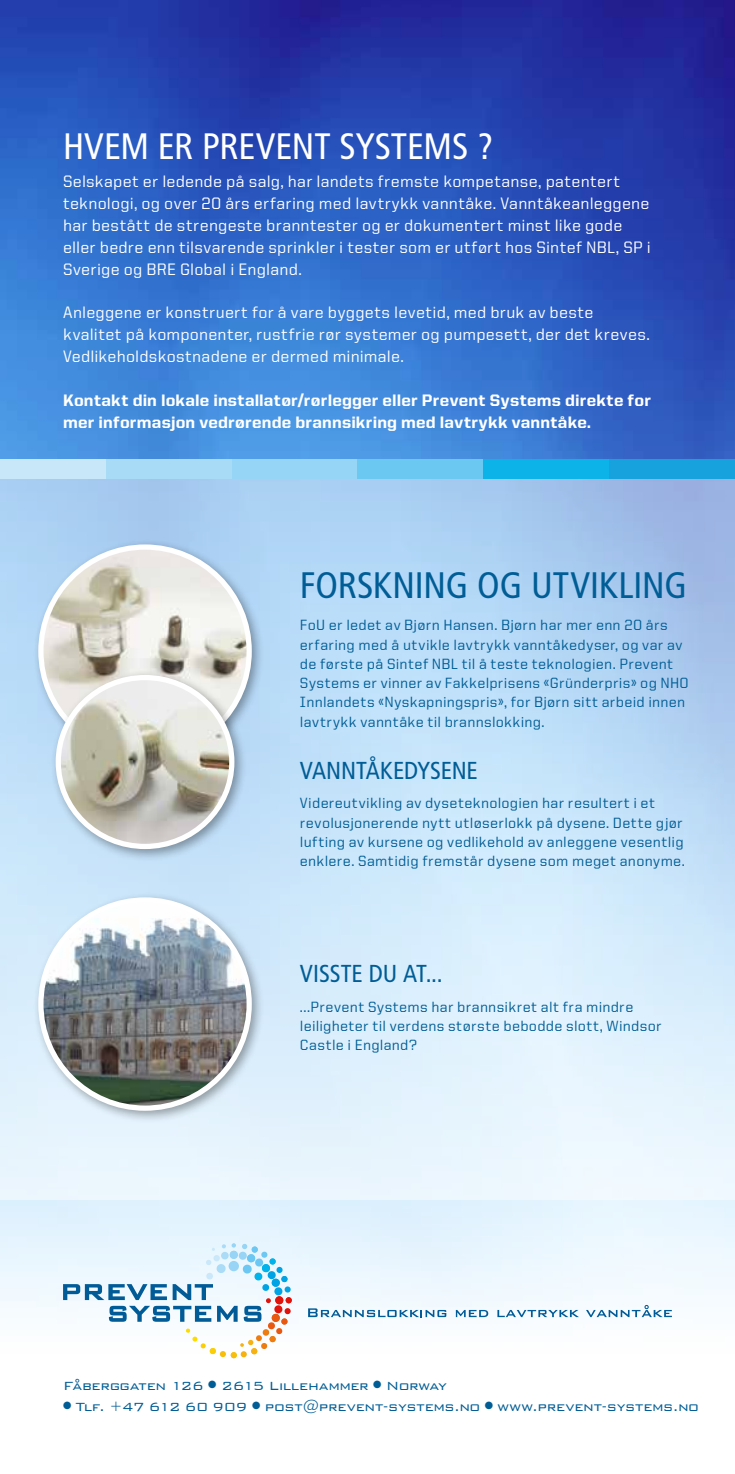
<style>
.page{position:relative;width:735px;height:1474px;background:#fff}
.page>*{position:absolute;margin:0;border:0;box-sizing:border-box;transform-origin:0 0}
.t1{font:condensed 36.75px "Frutiger";letter-spacing:-.005em;color:#fff}
.t2{font:condensed 36.75px "Frutiger";letter-spacing:-.005em;color:#005d95}
.t3{font:condensed 24.5px "Frutiger";letter-spacing:-.005em;color:#005d95}
.t4{font:500 16.62px/21.9px "United Sans Reg";letter-spacing:.015em;color:#fff}
.t5{font:800 16.62px/21.9px "United Sans Reg";letter-spacing:.01em;color:#fff}
.t6{font:300 15.75px "Bank Gothic";letter-spacing:-.02em;color:#005d95}
.t7{font:500 14.88px/19.2px "United Sans Reg";letter-spacing:.02em;color:#005d95}
</style>
<div class="page">
<img style="left:0;top:0;width:734px;height:1359px">
<div style="left:230px;top:1352px;width:7px;height:6px;background:#f7bf0c;border-radius:50%"></div>
<div style="left:219px;top:1350px;width:7px;height:7px;background:#f7bf0c;border-radius:50%"></div>
<div style="left:240px;top:1350px;width:7px;height:7px;background:#f6b112;border-radius:50%"></div>
<svg style="left:63px;top:1243px;width:228px;height:111px"></svg>
<svg style="left:308px;top:1308px;width:138px;height:9px"></svg>
<svg style="left:455px;top:1309px;width:33px;height:8px"></svg>
<svg style="left:497px;top:1309px;width:81px;height:8px"></svg>
<svg style="left:585px;top:1304px;width:86px;height:13px"></svg>
<div style="left:0;top:460px;width:106px;height:19px;background:#c8e7f9"></div>
<div style="left:106px;top:460px;width:125px;height:19px;background:#a8dbf6"></div>
<div style="left:231px;top:460px;width:126px;height:19px;background:#96d5f5"></div>
<div style="left:357px;top:460px;width:126px;height:19px;background:#6bc8f0"></div>
<div style="left:483px;top:460px;width:126px;height:19px;background:#0cb3e9"></div>
<div style="left:609px;top:460px;width:125px;height:19px;background:#17a2dd"></div>
<div style="left:32px;top:891px;width:233px;height:232px;background:#000;opacity:.36"></div>
<img style="left:41px;top:900px;width:208px;height:208px;border-radius:104px">
<div style="left:38px;top:897px;width:214px;height:213px;border:5px solid #fff;border-radius:50%"></div>
<div style="left:32px;top:538px;width:233px;height:233px;background:#000;opacity:.36"></div>
<img style="left:41px;top:547px;width:208px;height:208px;border-radius:104px">
<div style="left:49px;top:669px;width:198px;height:192px;background:#000;opacity:.36"></div>
<img style="left:58px;top:680px;width:174px;height:166px">
<div style="left:56px;top:675px;width:178px;height:174px;border:5px solid #fff;border-radius:50%"></div>
<h1 class="t1" style="left:63px;top:125px;width:431px">HVEM ER PREVENT SYSTEMS ?</h1>
<p class="t4" style="left:63px;top:170px;width:589px">Selskapet er ledende på salg, har landets fremste kompetanse, patentert teknologi, og over 20 års erfaring med lavtrykk vanntåke. Vanntåkeanleggene har bestått de strengeste branntester og er dokumentert minst like gode eller bedre enn tilsvarende sprinkler i tester som er utført hos Sintef NBL, SP i Sverige og BRE Global i England.</p>
<p class="t4" style="left:63px;top:301px;width:588px">Anleggene er konstruert for å vare byggets levetid, med bruk av beste kvalitet på komponenter, rustfrie rør systemer og pumpesett, der det kreves.<br>Vedlikeholdskostnadene er dermed minimale.</p>
<p class="t5" style="left:63px;top:389px;width:589px">Kontakt din lokale installatør/rørlegger eller Prevent Systems direkte for mer informasjon vedrørende brannsikring med lavtrykk vanntåke.</p>
<h1 class="t2" style="left:300px;top:564px;width:388px">FORSKNING OG UTVIKLING</h1>
<p class="t7" style="left:300px;top:615px;width:390px">FoU er ledet av Bjørn Hansen. Bjørn har mer enn 20 års erfaring med å utvikle lavtrykk vanntåkedyser, og var av de første på Sintef NBL til å teste teknologien. Prevent Systems er vinner av Fakkelprisens «Gründerpris» og NHO Innlandets «Nyskapningspris», for Bjørn sitt arbeid innen lavtrykk vanntåke til brannslokking.</p>
<h2 class="t3" style="left:300px;top:756px;width:179px">VANNTÅKEDYSENE</h2>
<p class="t7" style="left:300px;top:793px;width:386px">Videreutvikling av dyseteknologien har resultert i et revolusjonerende nytt utløserlokk på dysene. Dette gjør lufting av kursene og vedlikehold av anleggene vesentlig enklere. Samtidig fremstår dysene som meget anonyme.</p>
<h2 class="t3" style="left:300px;top:959px;width:144px">VISSTE DU AT...</h2>
<p class="t7" style="left:300px;top:996px;width:363px">...Prevent Systems har brannsikret alt fra mindre leiligheter til verdens største bebodde slott, Windsor<br>Castle i England?</p>
<p class="t6" style="left:63px;top:1373px;width:385px">Fåberggaten 126 ● 2615 Lillehammer ● Norway</p>
<p class="t6" style="left:63px;top:1394px;width:637px">● Tlf. +47 612 60 909 ● post@prevent-systems.no ● www.prevent-systems.no</p>
</div>
